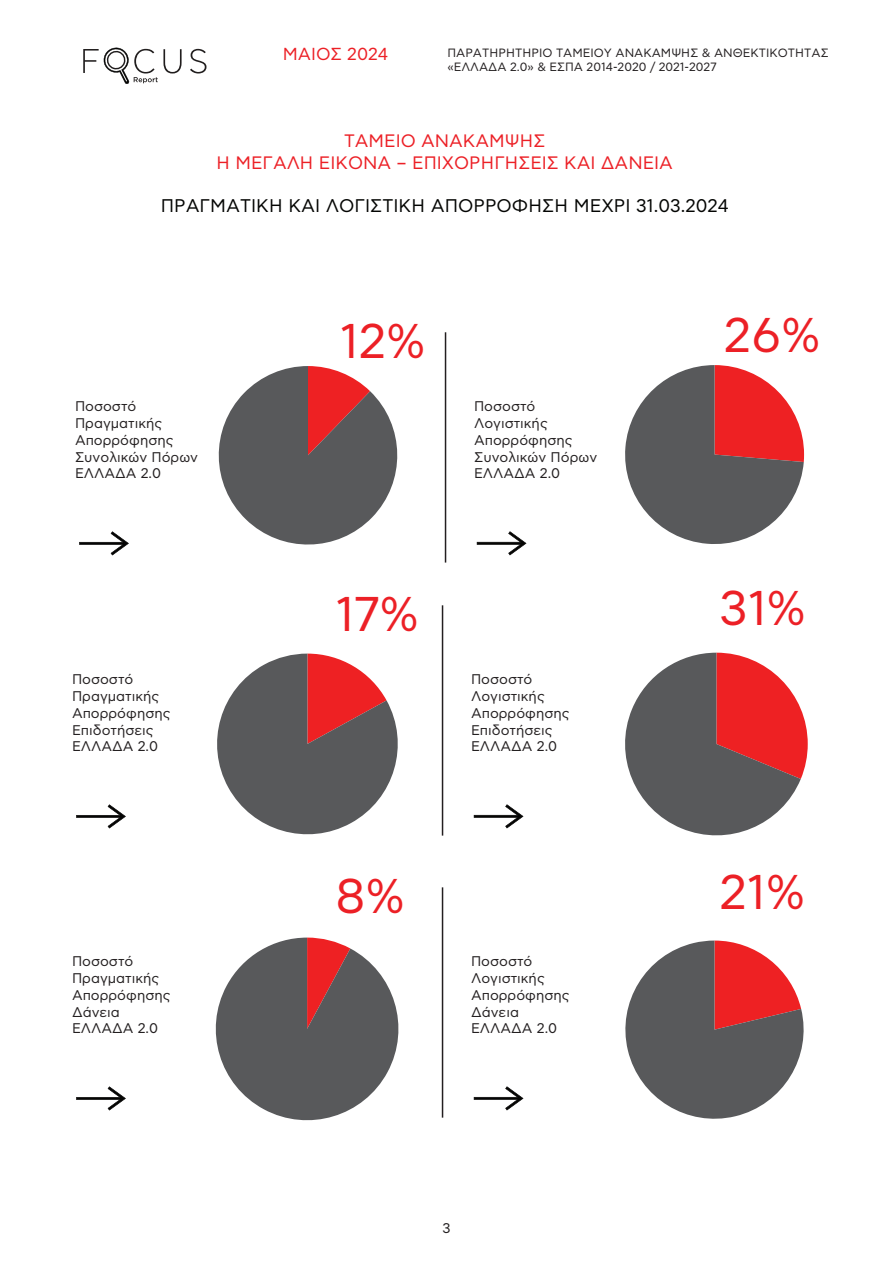
<style>
.page{position:relative;width:893px;height:1263px;background:#fff}
.page>*{position:absolute;margin:0;border:0;box-sizing:border-box;transform-origin:0 0}
.t1{font:48.6px "CF Asty Std";color:#ec2026}
.t2{font:18.3px "CF Asty Std";color:#040503}
.t3{font:18px/21.6px "CF Asty Std";color:#ec2026;text-align:center}
.t4{font:17.4px "CF Asty Std";color:#ec2026}
.t5{font:13.95px/16.8px "CF Asty Std";color:#231f20}
.t6{font:12px/14.4px "CF Asty Std";color:#231f20}
</style>
<div class="page">
<svg style="left:190px;top:49px;width:16px;height:25px"></svg>
<svg style="left:83px;top:47px;width:99px;height:37px"></svg>
<svg style="left:79px;top:531px;width:50px;height:24px"></svg>
<svg style="left:477px;top:531px;width:49px;height:24px"></svg>
<hr style="left:445px;top:332px;width:1px;height:231px;background:#231f20">
<svg style="left:76px;top:804px;width:50px;height:24px"></svg>
<svg style="left:474px;top:804px;width:49px;height:24px"></svg>
<hr style="left:442px;top:605px;width:1px;height:231px;background:#231f20">
<svg style="left:76px;top:1086px;width:50px;height:24px"></svg>
<svg style="left:474px;top:1086px;width:49px;height:24px"></svg>
<hr style="left:442px;top:887px;width:1px;height:231px;background:#231f20">
<svg style="left:218px;top:366px;width:180px;height:179px"></svg>
<svg style="left:625px;top:365px;width:179px;height:179px"></svg>
<svg style="left:217px;top:654px;width:181px;height:181px"></svg>
<svg style="left:625px;top:653px;width:183px;height:183px"></svg>
<svg style="left:215px;top:937px;width:184px;height:184px"></svg>
<svg style="left:625px;top:940px;width:179px;height:179px"></svg>
<p class="t4" style="left:283px;top:44px;width:107px">ΜΑΙΟΣ 2024</p>
<p class="t6" style="left:447px;top:46px;width:383px">ΠΑΡΑΤΗΡΗΤΗΡΙΟ ΤΑΜΕΙΟΥ ΑΝΑΚΑΜΨΗΣ &amp; ΑΝΘΕΚΤΙΚΟΤΗΤΑΣ «ΕΛΛΑΔΑ 2.0» &amp; ΕΣΠΑ 2014-2020 / 2021-2027</p>
<p class="t3" style="left:216px;top:131px;width:458px">ΤΑΜΕΙΟ ΑΝΑΚΑΜΨΗΣ<br>Η ΜΕΓΑΛΗ ΕΙΚΟΝΑ – ΕΠΙΧΟΡΗΓΗΣΕΙΣ ΚΑΙ ΔΑΝΕΙΑ</p>
<h2 class="t2" style="left:161px;top:196px;width:570px">ΠΡΑΓΜΑΤΙΚΗ ΚΑΙ ΛΟΓΙΣΤΙΚΗ ΑΠΟΡΡΟΦΗΣΗ ΜΕΧΡΙ 31.03.2024</h2>
<h1 class="t1" style="left:340px;top:314px;width:87px">12%</h1>
<h1 class="t1" style="left:724px;top:308px;width:98px">26%</h1>
<p class="t5" style="left:75px;top:398px;width:125px">Ποσοστό<br>Πραγματικής<br>Απορρόφησης<br>Συνολικών Πόρων<br>ΕΛΛΑΔΑ 2.0</p>
<p class="t5" style="left:474px;top:398px;width:125px">Ποσοστό<br>Λογιστικής<br>Απορρόφησης<br>Συνολικών Πόρων<br>ΕΛΛΑΔΑ 2.0</p>
<h1 class="t1" style="left:335px;top:587px;width:85px">17%</h1>
<h1 class="t1" style="left:719px;top:581px;width:88px">31%</h1>
<p class="t5" style="left:72px;top:671px;width:100px">Ποσοστό<br>Πραγματικής<br>Απορρόφησης<br>Επιδοτήσεις<br>ΕΛΛΑΔΑ 2.0</p>
<p class="t5" style="left:471px;top:671px;width:100px">Ποσοστό<br>Λογιστικής<br>Απορρόφησης<br>Επιδοτήσεις<br>ΕΛΛΑΔΑ 2.0</p>
<h1 class="t1" style="left:335px;top:869px;width:71px">8%</h1>
<h1 class="t1" style="left:719px;top:865px;width:87px">21%</h1>
<p class="t5" style="left:72px;top:953px;width:100px">Ποσοστό<br>Πραγματικής<br>Απορρόφησης<br>Δάνεια<br>ΕΛΛΑΔΑ 2.0</p>
<p class="t5" style="left:471px;top:953px;width:100px">Ποσοστό<br>Λογιστικής<br>Απορρόφησης<br>Δάνεια<br>ΕΛΛΑΔΑ 2.0</p>
<p class="t5" style="left:442px;top:1220px;width:10px">3</p>
</div>
